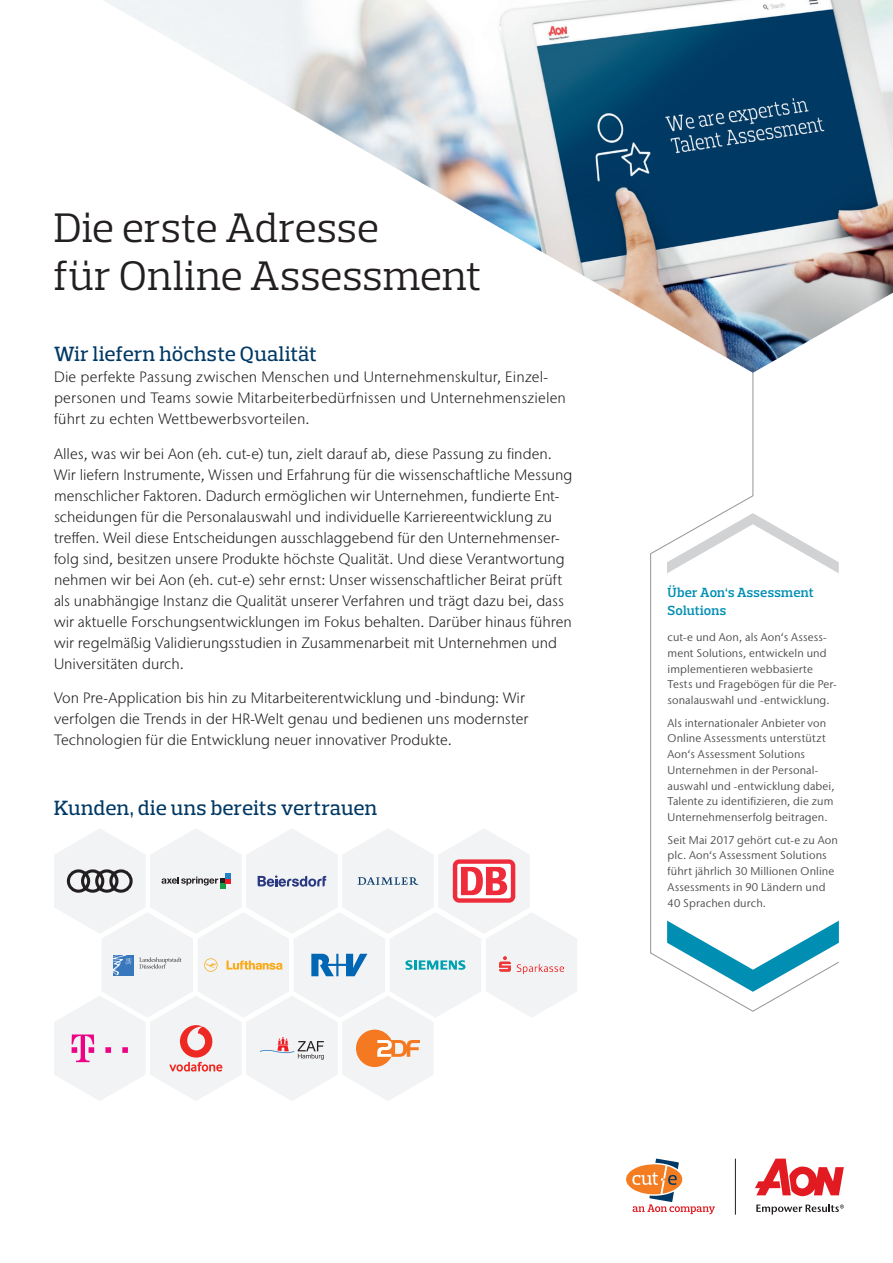
<style>
.page{position:relative;width:893px;height:1263px;background:#fff}
.page>*{position:absolute;margin:0;border:0;box-sizing:border-box;transform-origin:0 0}
.t1{font:42px/48px "Prelo Slab";color:#231f20}
.t2{font:500 21px "Prelo Slab";letter-spacing:.01em;color:#003965}
.t3{font:300 15px/21px "Stone Sans IIITC Pro";color:#231f20}
.t4{font:600 13.5px/18px "Prelo Slab";letter-spacing:.015em;color:#008fb3}
.t5{font:11.25px/15.8px "Stone Sans IIITC Pro";letter-spacing:.01em;color:#4b4c4d}
</style>
<div class="page">
<svg style="left:650px;top:373px;width:189px;height:639px"></svg>
<svg style="left:667px;top:513px;width:172px;height:60px"></svg>
<svg style="left:667px;top:921px;width:172px;height:71px"></svg>
<img style="left:103px;top:0;width:790px;height:373px">
<svg style="left:54px;top:829px;width:523px;height:272px"></svg>
<hr style="left:735px;top:1158px;width:1px;height:56px;background:#231f20">
<svg style="left:755px;top:1158px;width:89px;height:38px"></svg>
<svg style="left:756px;top:1204px;width:88px;height:10px"></svg>
<svg style="left:626px;top:1158px;width:89px;height:56px"></svg>
<h1 class="t1" style="left:54px;top:204px;width:429px">Die erste Adresse<br>für Online Assessment</h1>
<h2 class="t2" style="left:54px;top:341px;width:265px">Wir liefern höchste Qualität</h2>
<p class="t3" style="left:54px;top:366px;width:513px">Die perfekte Passung zwischen Menschen und Unternehmenskultur, Einzel&shy;personen und Teams sowie Mitarbeiterbedürfnissen und Unternehmenszielen führt zu echten Wettbewerbsvorteilen.</p>
<p class="t3" style="left:54px;top:443px;width:520px">Alles, was wir bei Aon (eh. cut-e) tun, zielt darauf ab, diese Passung zu finden.<br>Wir liefern Instrumente, Wissen und Erfahrung für die wissenschaftliche Messung menschlicher Faktoren. Dadurch ermöglichen wir Unternehmen, fundierte Ent&shy;scheidungen für die Personalauswahl und individuelle Karriereentwicklung zu treffen. Weil diese Entscheidungen ausschlaggebend für den Unternehmenser&shy;folg sind, besitzen unsere Produkte höchste Qualität. Und diese Verantwortung nehmen wir bei Aon (eh. cut-e) sehr ernst: Unser wissenschaftlicher Beirat prüft als unabhängige Instanz die Qualität unserer Verfahren und trägt dazu bei, dass wir aktuelle Forschungsentwicklungen im Fokus behalten. Darüber hinaus führen wir regelmäßig Validierungsstudien in Zusammenarbeit mit Unternehmen und Universitäten durch.</p>
<p class="t3" style="left:54px;top:687px;width:476px">Von Pre-Application bis hin zu Mitarbeiterentwicklung und -bindung: Wir verfolgen die Trends in der HR-Welt genau und bedienen uns modernster<br>Technologien für die Entwicklung neuer innovativer Produkte.</p>
<h2 class="t2" style="left:54px;top:795px;width:325px">Kunden, die uns bereits vertrauen</h2>
<p class="t4" style="left:667px;top:584px;width:148px">Über Aon‘s Assessment<br>Solutions</p>
<p class="t5" style="left:667px;top:629px;width:171px">cut-e und Aon, als Aon‘s Assess&shy;ment Solutions, entwickeln und implementieren webbasierte<br>Tests und Fragebögen für die Per&shy;sonalauswahl und -entwicklung.</p>
<p class="t5" style="left:667px;top:715px;width:169px">Als internationaler Anbieter von<br>Online Assessments unterstützt<br>Aon‘s Assessment Solutions<br>Unternehmen in der Personal&shy;auswahl und -entwicklung dabei,<br>Talente zu identifizieren, die zum<br>Unternehmenserfolg beitragen.</p>
<p class="t5" style="left:667px;top:832px;width:172px">Seit Mai 2017 gehört cut-e zu Aon plc. Aon‘s Assessment Solutions führt jährlich 30 Millionen Online<br>Assessments in 90 Ländern und<br>40 Sprachen durch.</p>
</div>
